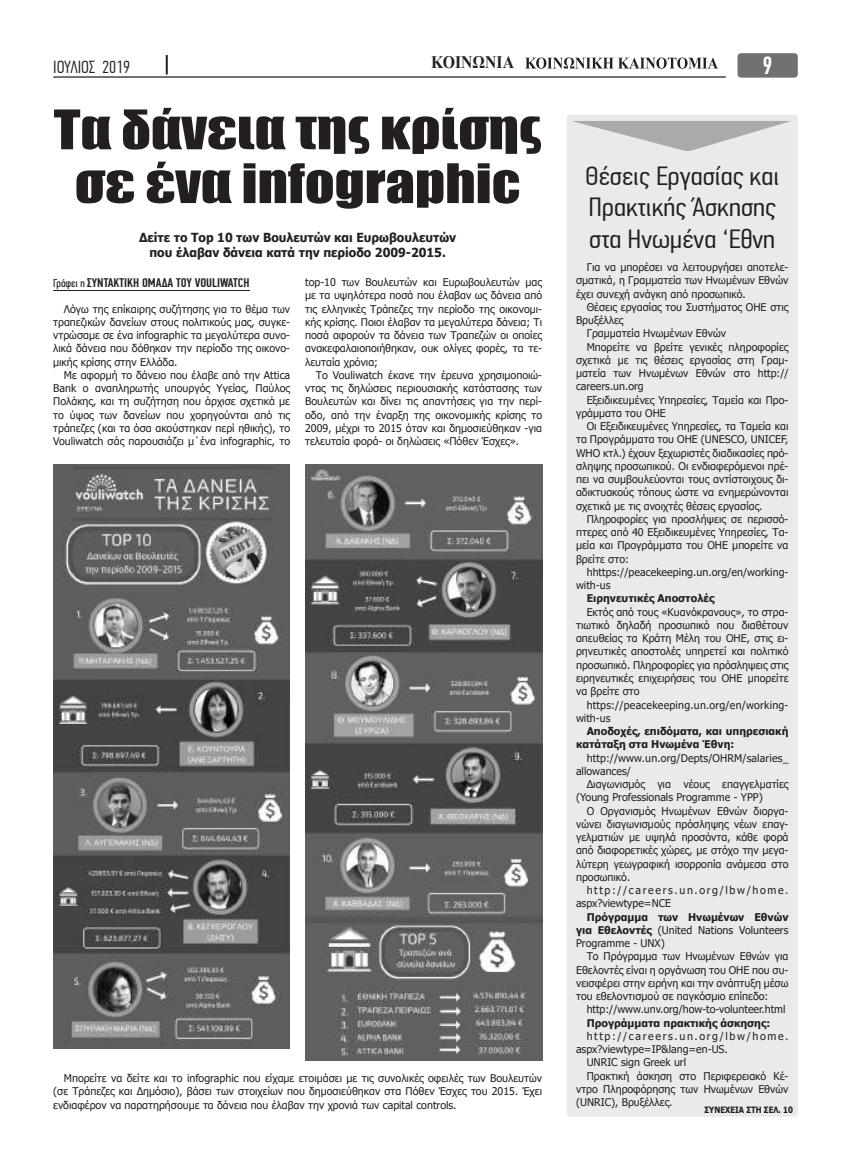
<style>
.page{position:relative;width:851px;height:1170px;background:#fff}
.page>*{position:absolute;margin:0;border:0;box-sizing:border-box;transform-origin:0 0}
.t1{font:50.25px/53.8px "Impact";color:#241f1f;text-align:center;scale:1.16 1}
.t2{font:300 26.25px/31.2px "PF Din Text Comp Pro";color:#241f1f;scale:1.26 1}
.t3{font:500 25px "PF Din Text Comp Pro";color:#fff}
.t4{font:300 17.5px "PF Din Text Comp Pro";color:#241f1f;scale:1.1 1}
.t5{font:700 17.5px "Times New Roman";color:#241f1f;scale:.9 1}
.t6{font:700 12.5px/15px "Tahoma";color:#241f1f;text-align:center}
.t7{font:500 12.5px "PF Din Text Comp Pro";color:#241f1f;scale:1.1 1}
.t8{font:10.62px/13.2px "Tahoma";color:#241f1f;text-align:justify}
.t9{font:700 10.62px/13.2px "Tahoma";color:#241f1f}
.t10{font:10.62px/13.2px "Tahoma";letter-spacing:.15em;color:#241f1f}
.t11{font:10.62px/13.2px "Tahoma";letter-spacing:.02em;color:#241f1f}
.t12{font:10.62px "Tahoma";letter-spacing:.155em;color:#241f1f}
.t13{font:700 8.75px "Tahoma";color:#241f1f;scale:.88 1}
.s1{font-weight:400;font-size:11.25px}
.s2{font-weight:700}
</style>
<div class="page">
<div style="left:737px;top:53px;width:60px;height:25px;background:#717072;border-radius:4px"></div>
<svg style="left:166px;top:55px;width:2px;height:19px"></svg>
<svg style="left:525px;top:57px;width:193px;height:12px"></svg>
<hr style="left:53px;top:76px;width:672px;height:2px;background:#241f1f">
<hr style="left:53px;top:290px;width:197px;height:1px;background:#241f1f">
<div style="left:566px;top:115px;width:231px;height:1001px;background:#ebeaea;border-radius:4px"></div>
<svg style="left:573px;top:121px;width:218px;height:30px"></svg>
<img style="left:53px;top:465px;width:236px;height:582px">
<img style="left:305px;top:465px;width:237px;height:595px">
<h3 class="t4" style="left:53px;top:57px;width:72px">ΙΟΥΛΙΟΣ 2019</h3>
<h3 class="t5" style="left:431px;top:50px;width:94px">ΚΟΙΝΩΝΙΑ</h3>
<h3 class="t3" style="left:762px;top:51px;width:12px">9</h3>
<h1 class="t1" style="left:54px;top:101px;width:422px">Τα δάνεια της κρίσης σε ένα infographic</h1>
<p class="t6" style="left:139px;top:230px;width:318px">Δείτε το Top 10 των Βουλευτών και Ευρωβουλευτών που έλαβαν δάνεια κατά την περίοδο 2009-2015.</p>
<p class="t7" style="left:53px;top:276px;width:180px"><span class="s1">Γράφει η</span> ΣΥΝΤΑΚΤΙΚΗ ΟΜΑΔΑ ΤΟΥ VOULIWATCH</p>
<p class="t8" style="left:53px;top:303px;width:238px;text-indent:11px">Λόγω της επίκαιρης συζήτησης για το θέμα των τραπεζικών δανείων στους πολιτικούς μας, συγκε&shy;ντρώσαμε σε ένα infographic τα μεγαλύτερα συνο&shy;λικά δάνεια που δόθηκαν την περίοδο της οικονο&shy;μικής κρίσης στην Ελλάδα.</p>
<p class="t8" style="left:53px;top:369px;width:238px;text-indent:11px">Με αφορμή το δάνειο που έλαβε από την Attica Bank ο αναπληρωτής υπουργός Υγείας, Παύλος Πολάκης, και τη συζήτηση που άρχισε σχετικά με το ύψος των δανείων που χορηγούνται από τις τράπεζες (και τα όσα ακούστηκαν περί ηθικής), το Vouliwatch σάς παρουσιάζει μ΄ένα infographic, το</p>
<p class="t8" style="left:305px;top:276px;width:238px">top-10 των Βουλευτών και Ευρωβουλευτών μας με τα υψηλότερα ποσά που έλαβαν ως δάνεια από τις ελληνικές Τράπεζες την περίοδο της οικονομι&shy;κής κρίσης. Ποιοι έλαβαν τα μεγαλύτερα δάνεια; Τι ποσά αφορούν τα δάνεια των Τραπεζών οι οποίες ανακεφαλαιοποιήθηκαν, ουκ ολίγες φορές, τα τε&shy;λευταία χρόνια;</p>
<p class="t8" style="left:305px;top:369px;width:238px;text-indent:11px">Το Vouliwatch έκανε την έρευνα χρησιμοποιώ&shy;ντας τις δηλώσεις περιουσιακής κατάστασης των Βουλευτών και δίνει τις απαντήσεις για την περί&shy;οδο, από την έναρξη της οικονομικής κρίσης το 2009, μέχρι το 2015 όταν και δημοσιεύθηκαν -για τελευταία φορά- οι δηλώσεις «Πόθεν Έσχες».</p>
<p class="t8" style="left:53px;top:1072px;width:490px;text-indent:11px">Μπορείτε να δείτε και το infographic που είχαμε ετοιμάσει με τις συνολικές οφειλές των Βουλευτών (σε Τράπεζες και Δημόσιο), βάσει των στοιχείων που δημοσιεύθηκαν στα Πόθεν Έσχες του 2015. Έχει ενδιαφέρον να παρατηρήσουμε τα δάνεια που έλαβαν την χρονιά των capital controls.</p>
<h2 class="t2" style="left:585px;top:160px;width:155px">Θέσεις Εργασίας και<br>Πρακτικής Άσκησης στα Ηνωμένα ‘Εθνη</h2>
<p class="t8" style="left:576px;top:261px;width:214px;text-indent:11px">Για να μπορέσει να λειτουργήσει αποτελε&shy;σματικά, η Γραμματεία των Ηνωμένων Εθνών έχει συνεχή ανάγκη από προσωπικό.</p>
<p class="t8" style="left:586px;top:301px;width:203px">Θέσεις εργασίας του Συστήματος ΟΗΕ στις</p>
<p class="t8" style="left:576px;top:314px;width:49px">Βρυξέλλες</p>
<p class="t8" style="left:586px;top:327px;width:141px">Γραμματεία Ηνωμένων Εθνών</p>
<p class="t8" style="left:586px;top:340px;width:203px">Μπορείτε να βρείτε γενικές πληροφορίες</p>
<p class="t8" style="left:576px;top:354px;width:214px">σχετικά με τις θέσεις εργασίας στη Γραμ-</p>
<p class="t8" style="left:576px;top:367px;width:214px">ματεία των Ηνωμένων Εθνών στο http://</p>
<p class="t8" style="left:576px;top:380px;width:69px">careers.un.org</p>
<p class="t8" style="left:586px;top:393px;width:203px">Εξειδικευμένες Υπηρεσίες, Ταμεία και Προ-</p>
<p class="t8" style="left:576px;top:407px;width:91px">γράμματα του ΟΗΕ</p>
<p class="t8" style="left:586px;top:420px;width:203px">Οι Εξειδικευμένες Υπηρεσίες, τα Ταμεία και</p>
<p class="t8" style="left:576px;top:433px;width:214px">τα Προγράμματα του ΟΗΕ (UNESCO, UNICEF,</p>
<p class="t8" style="left:576px;top:446px;width:214px">WHO κτλ.) έχουν ξεχωριστές διαδικασίες πρό-</p>
<p class="t8" style="left:576px;top:460px;width:214px">σληψης προσωπικού. Οι ενδιαφερόμενοι πρέ-</p>
<p class="t8" style="left:576px;top:473px;width:214px">πει να συμβουλεύονται τους αντίστοιχους δι-</p>
<p class="t8" style="left:576px;top:486px;width:214px">αδικτυακούς τόπους ώστε να ενημερώνονται</p>
<p class="t8" style="left:576px;top:499px;width:188px">σχετικά με τις ανοιχτές θέσεις εργασίας.</p>
<p class="t8" style="left:586px;top:513px;width:203px">Πληροφορίες για προσλήψεις σε περισσό-</p>
<p class="t8" style="left:576px;top:526px;width:214px">πτερες από 40 Εξειδικευμένες Υπηρεσίες, Τα-</p>
<p class="t8" style="left:576px;top:539px;width:214px">μεία και Προγράμματα του ΟΗΕ μπορείτε να</p>
<p class="t8" style="left:576px;top:552px;width:54px">βρείτε στο:</p>
<p class="t8" style="left:586px;top:566px;width:203px">hhttps://peacekeeping.un.org/en/working-</p>
<p class="t8" style="left:576px;top:579px;width:36px">with-us</p>
<p class="t9" style="left:586px;top:592px;width:129px">Ειρηνευτικές Αποστολές</p>
<p class="t8" style="left:576px;top:605px;width:214px;text-indent:11px">Εκτός από τους «Κυανόκρανους», το στρα&shy;τιωτικό δηλαδή προσωπικό που διαθέτουν απευθείας τα Κράτη Μέλη του ΟΗΕ, στις ει&shy;ρηνευτικές αποστολές υπηρετεί και πολιτικό προσωπικό. Πληροφορίες για πρόσληψεις στις ειρηνευτικές επιχειρήσεις του ΟΗΕ μπορείτε να βρείτε στο</p>
<p class="t11" style="left:576px;top:698px;width:214px;text-indent:11px">https://peacekeeping.un.org/en/working&shy;with-us</p>
<p class="t9" style="left:576px;top:725px;width:214px;text-indent:11px">Αποδοχές, επιδόματα, και υπηρεσιακή κατάταξη στα Ηνωμένα Έθνη:</p>
<p class="t8" style="left:576px;top:751px;width:214px;text-indent:11px">http://www.un.org/Depts/OHRM/salaries_ allowances/</p>
<p class="t8" style="left:576px;top:778px;width:214px;text-indent:11px">Διαγωνισμός για νέους επαγγελματίες (Young Professionals Programme - YPP)</p>
<p class="t8" style="left:576px;top:804px;width:214px;text-indent:11px">Ο Οργανισμός Ηνωμένων Εθνών διοργα&shy;νώνει διαγωνισμούς πρόσληψης νέων επαγ&shy;γελματιών με υψηλά προσόντα, κάθε φορά από διαφορετικές χώρες, με στόχο την μεγα&shy;λύτερη γεωγραφική ισορροπία ανάμεσα στο προσωπικό.</p>
<p class="t10" style="left:576px;top:884px;width:214px;text-indent:11px">http://careers.un.org/lbw/home. aspx?viewtype=NCE</p>
<p class="t8" style="left:576px;top:910px;width:214px;text-indent:11px"><span class="s2">Πρόγραμμα των Ηνωμένων Εθνών για Εθελοντές</span> (United Nations Volunteers Programme - UNX)</p>
<p class="t8" style="left:576px;top:950px;width:214px;text-indent:11px">Το Πρόγραμμα των Ηνωμένων Εθνών για Εθελοντές είναι η οργάνωση του ΟΗΕ που συ&shy;νεισφέρει στην ειρήνη και την ανάπτυξη μέσω του εθελοντισμού σε παγκόσμιο επίπεδο:</p>
<p class="t8" style="left:586px;top:1003px;width:200px">http://www.unv.org/how-to-volunteer.html</p>
<p class="t9" style="left:586px;top:1016px;width:185px">Προγράμματα πρακτικής άσκησης:</p>
<p class="t12" style="left:586px;top:1028px;width:203px">http://careers.un.org/lbw/home.</p>
<p class="t8" style="left:576px;top:1043px;width:153px">aspx?viewtype=IP&amp;lang=en-US.</p>
<p class="t8" style="left:586px;top:1056px;width:101px">UNRIC sign Greek url</p>
<p class="t8" style="left:586px;top:1069px;width:203px">Πρακτική άσκηση στο Περιφερειακό Κέ-</p>
<p class="t8" style="left:576px;top:1082px;width:214px">ντρο Πληροφόρησης των Ηνωμένων Εθνών</p>
<p class="t8" style="left:576px;top:1096px;width:98px">(UNRIC), Βρυξέλλες.</p>
<p class="t13" style="left:704px;top:1103px;width:102px">ΣΥΝΕΧΕΙΑ ΣΤΗ ΣΕΛ. 10</p>
</div>
